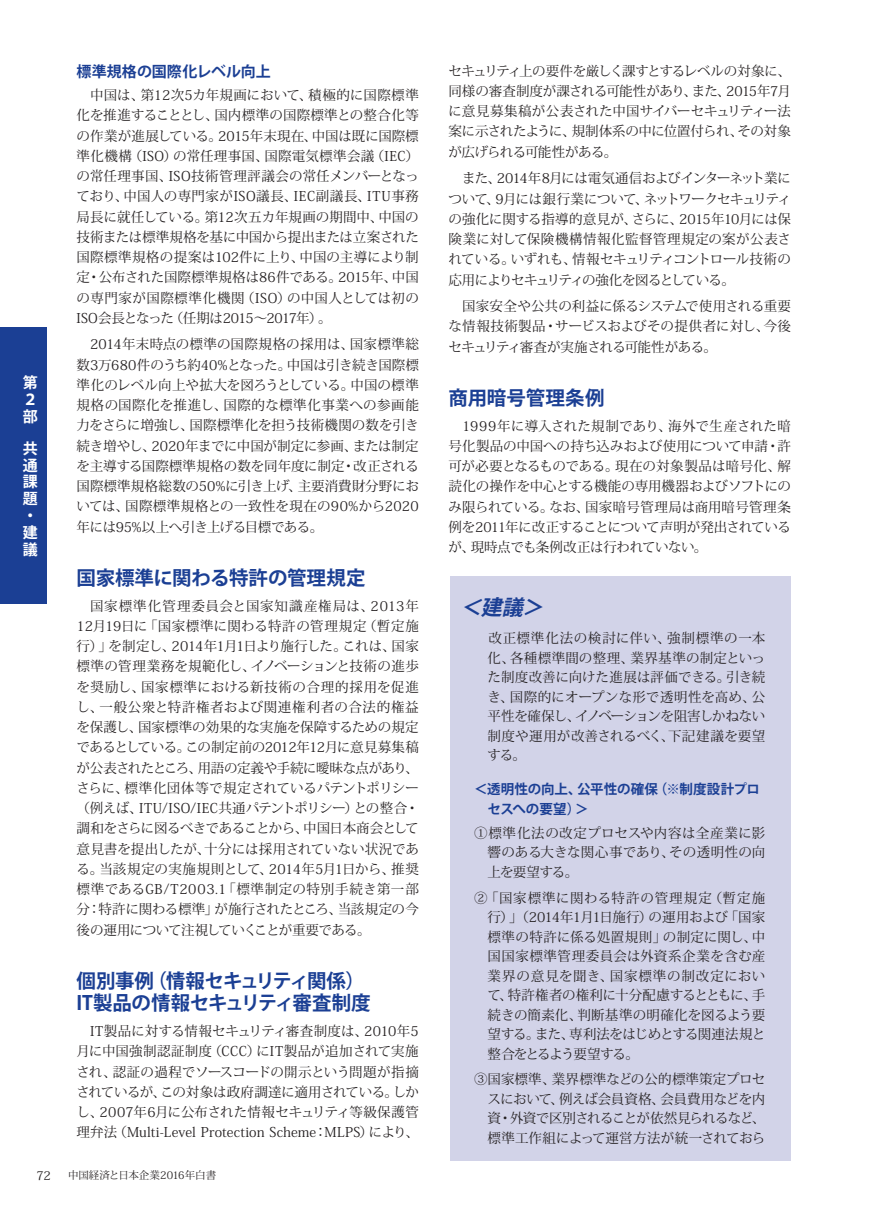
<style>
.page{position:relative;width:893px;height:1212px;background:#fff}
.page>*{position:absolute;margin:0;border:0;box-sizing:border-box;transform-origin:0 0}
.t1{font:italic 700 21px "Koz Go Pr 6 N";color:#1b3f94}
.t2{font:700 19.5px/22.5px "Koz Go Pr 6 N";letter-spacing:-.015em;color:#1b3f94}
.t3{font:700 15px "Koz Go Pr 6 N";color:#1b3f94}
.t4{font:700 15px/16.8px "Koz Go Pr 6 N";color:#fff}
.t5{font:13.5px/20.2px "Koz Min Pr 6 N";letter-spacing:-.02em;color:#231f20;text-align:justify}
.t6{font:700 13.5px/19.5px "Koz Go Pr 6 N";color:#1b3f94}
.t7{font:12px "Koz Min Pr 6 N";color:#231f20}
.t8{font:10.5px "Koz Min Pr 6 N";letter-spacing:-.01em;color:#231f20}
</style>
<div class="page">
<div style="left:451px;top:577px;width:340px;height:584px;background:#d2d3e8"></div>
<div style="left:0;top:327px;width:47px;height:277px;background:#1b3f94"></div>
<p class="t4" style="left:23px;top:375px;width:16px">第<br>２部</p>
<p class="t4" style="left:23px;top:440px;width:16px">共通課題・建議</p>
<p class="t3" style="left:77px;top:63px;width:196px">標準規格の国際化レベル向上</p>
<p class="t5" style="left:77px;top:85px;width:344px;text-indent:14px">中国は、第12次5カ年規画において、積極的に国際標準化を推進することとし、国内標準の国際標準との整合化等の作業が進展している。2015年末現在、中国は既に国際標準化機構（ISO）の常任理事国、国際電気標準会議（IEC）の常任理事国、ISO技術管理評議会の常任メンバーとなっており、中国人の専門家がISO議長、IEC副議長、ITU事務局長に就任している。第12次五カ年規画の期間中、中国の技術または標準規格を基に中国から提出または立案された国際標準規格の提案は102件に上り、中国の主導により制定・公布された国際標準規格は86件である。2015年、中国の専門家が国際標準化機関（ISO）の中国人としては初のISO会長となった（任期は2015～2017年）。</p>
<p class="t5" style="left:77px;top:335px;width:344px;text-indent:14px">2014年末時点の標準の国際規格の採用は、国家標準総数3万680件のうち約40%となった。中国は引き続き国際標準化のレベル向上や拡大を図ろうとしている。中国の標準規格の国際化を推進し、国際的な標準化事業への参画能力をさらに増強し、国際標準化を担う技術機関の数を引き続き増やし、2020年までに中国が制定に参画、または制定を主導する国際標準規格の数を同年度に制定・改正される国際標準規格総数の50%に引き上げ、主要消費財分野においては、国際標準規格との一致性を現在の90%から2020年には95%以上へ引き上げる目標である。</p>
<h2 class="t2" style="left:77px;top:567px;width:291px">国家標準に関わる特許の管理規定</h2>
<p class="t5" style="left:77px;top:596px;width:344px;text-indent:14px">国家標準化管理委員会と国家知識産権局は、2013年12月19日に「国家標準に関わる特許の管理規定（暫定施行）」を制定し、2014年1月1日より施行した。これは、国家標準の管理業務を規範化し、イノベーションと技術の進歩を奨励し、国家標準における新技術の合理的採用を促進し、一般公衆と特許権者および関連権利者の合法的権益を保護し、国家標準の効果的な実施を保障するための規定であるとしている。この制定前の2012年12月に意見募集稿が公表されたところ、用語の定義や手続に曖昧な点があり、さらに、標準化団体等で規定されているパテントポリシー（例えば、ITU/ISO/IEC共通パテントポリシー）との整合・調和をさらに図るべきであることから、中国日本商会として意見書を提出したが、十分には採用されていない状況である。当該規定の実施規則として、2014年5月1日から、推奨標準であるGB/T2003.1「標準制定の特別手続き第一部分：特許に関わる標準」が施行されたところ、当該規定の今後の運用について注視していくことが重要である。</p>
<h2 class="t2" style="left:77px;top:970px;width:296px">個別事例（情報セキュリティ関係）<br>IT製品の情報セキュリティ審査制度</h2>
<p class="t5" style="left:77px;top:1021px;width:344px;text-indent:14px">IT製品に対する情報セキュリティ審査制度は、2010年5月に中国強制認証制度（CCC）にIT製品が追加されて実施され、認証の過程でソースコードの開示という問題が指摘されているが、この対象は政府調達に適用されている。しかし、2007年6月に公布された情報セキュリティ等級保護管理弁法（Multi-Level Protection Scheme：MLPS）により、</p>
<p class="t7" style="left:37px;top:1169px;width:16px">72</p>
<p class="t8" style="left:68px;top:1169px;width:150px">中国経済と日本企業2016年白書</p>
<p class="t5" style="left:449px;top:61px;width:344px">セキュリティ上の要件を厳しく課すとするレベルの対象に、同様の審査制度が課される可能性があり、また、2015年7月に意見募集稿が公表された中国サイバーセキュリティー法案に示されたように、規制体系の中に位置付られ、その対象が広げられる可能性がある。</p>
<p class="t5" style="left:449px;top:168px;width:344px;text-indent:14px">また、2014年8月には電気通信およびインターネット業について、9月には銀行業について、ネットワークセキュリティの強化に関する指導的意見が、さらに、2015年10月には保険業に対して保険機構情報化監督管理規定の案が公表されている。いずれも、情報セキュリティコントロール技術の応用によりセキュリティの強化を図るとしている。</p>
<p class="t5" style="left:449px;top:296px;width:344px;text-indent:14px">国家安全や公共の利益に係るシステムで使用される重要な情報技術製品・サービスおよびその提供者に対し、今後セキュリティ審査が実施される可能性がある。</p>
<h2 class="t2" style="left:449px;top:387px;width:157px">商用暗号管理条例</h2>
<p class="t5" style="left:449px;top:416px;width:344px;text-indent:14px">1999年に導入された規制であり、海外で生産された暗号化製品の中国への持ち込みおよび使用について申請・許可が必要となるものである。現在の対象製品は暗号化、解読化の操作を中心とする機能の専用機器およびソフトにのみ限られている。なお、国家暗号管理局は商用暗号管理条例を2011年に改正することについて声明が発出されているが、現時点でも条例改正は行われていない。</p>
<h1 class="t1" style="left:460px;top:596px;width:92px">＜建議＞</h1>
<p class="t5" style="left:488px;top:629px;width:279px;line-height:19.5px;text-indent:-14px">　改正標準化法の検討に伴い、強制標準の一本化、各種標準間の整理、業界基準の制定といった制度改善に向けた進展は評価できる。引き続き、国際的にオープンな形で透明性を高め、公平性を確保し、イノベーションを阻害しかねない制度や運用が改善されるべく、下記建議を要望する。</p>
<p class="t6" style="left:488px;top:780px;width:274px;text-indent:-14px">＜透明性の向上、公平性の確保（※制度設計プロセスへの要望）＞</p>
<p class="t5" style="left:488px;top:823px;width:279px;line-height:19.5px;text-indent:-14px">①標準化法の改定プロセスや内容は全産業に影響のある大きな関心事であり、その透明性の向上を要望する。</p>
<p class="t5" style="left:488px;top:888px;width:279px;line-height:19.5px;text-indent:-14px">②「国家標準に関わる特許の管理規定（暫定施行）」（2014年1月1日施行）の運用および「国家標準の特許に係る処置規則」の制定に関し、中国国家標準管理委員会は外資系企業を含む産業界の意見を聞き、国家標準の制改定において、特許権者の権利に十分配慮するとともに、手続きの簡素化、判断基準の明確化を図るよう要望する。また、専利法をはじめとする関連法規と整合をとるよう要望する。</p>
<p class="t5" style="left:488px;top:1070px;width:279px;line-height:19.5px;text-indent:-14px">③国家標準、業界標準などの公的標準策定プロセスにおいて、例えば会員資格、会員費用などを内資・外資で区別されることが依然見られるなど、標準工作組によって運営方法が統一されておら</p>
</div>
